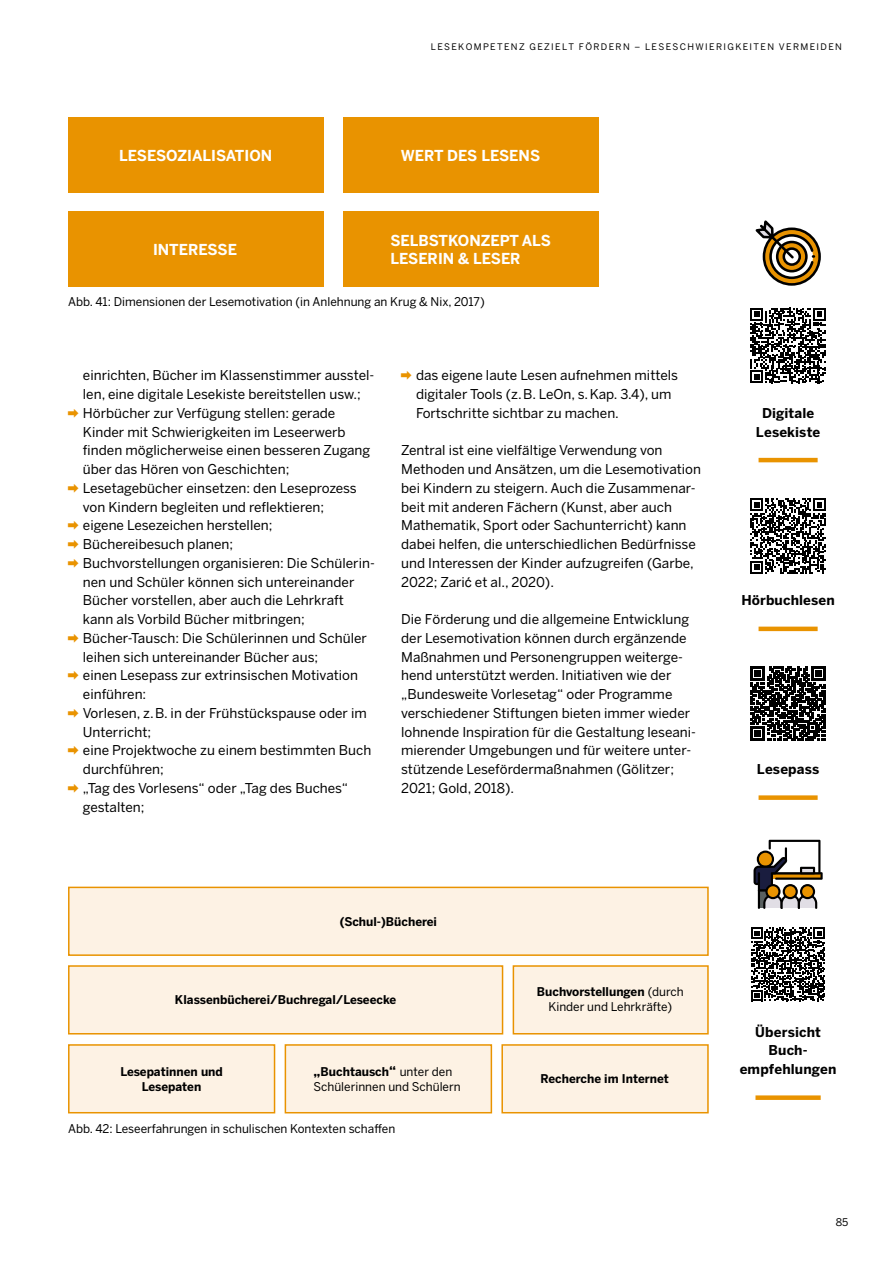
<style>
.page{position:relative;width:893px;height:1263px;background:#fff}
.page>*{position:absolute;margin:0;border:0;box-sizing:border-box;transform-origin:0 0}
.t1{font:700 15px/18px "Benton Sans";color:#fff}
.t2{font:13.5px/18.8px "Benton Sans";color:#000}
.t3{font:700 13.5px/18.8px "Benton Sans";letter-spacing:.01em;color:#000;text-align:center}
.t4{font:12px/15px "Benton Sans";color:#000;text-align:center}
.t5{font:700 12px/15px "Benton Sans";color:#000;text-align:center}
.t6{font:10.5px "Benton Sans";color:#000}
.t7{font:9px "Benton Sans";letter-spacing:.15em;color:#000}
.s1{font-family:"Apple SD Gothic Neo";font-weight:700;font-size:12px;color:#e99300}
.s2{font-family:"Arial"}
.s3{font-weight:700}
.s4{font-weight:700;font-size:13.5px}
</style>
<div class="page">
<div style="left:755px;top:1095px;width:66px;height:5px;background:#e99300"></div>
<div style="left:758px;top:795px;width:60px;height:5px;background:#e99300"></div>
<hr style="left:758px;top:627px;width:60px;height:4px;background:#e99300">
<hr style="left:758px;top:458px;width:60px;height:4px;background:#e99300">
<div style="left:68px;top:887px;width:641px;height:69px;background:#fdf2e4;border:2px solid #e99300"></div>
<div style="left:68px;top:965px;width:435px;height:69px;background:#fdf2e4;border:2px solid #e99300"></div>
<div style="left:513px;top:965px;width:196px;height:69px;background:#fdf2e4;border:2px solid #e99300"></div>
<div style="left:68px;top:1044px;width:207px;height:69px;background:#fdf2e4;border:2px solid #e99300"></div>
<div style="left:285px;top:1044px;width:207px;height:69px;background:#fdf2e4;border:2px solid #e99300"></div>
<div style="left:501px;top:1044px;width:208px;height:69px;background:#fdf2e4;border:2px solid #e99300"></div>
<div style="left:68px;top:118px;width:256px;height:75px;background:#e99300"></div>
<div style="left:343px;top:118px;width:255px;height:75px;background:#e99300"></div>
<div style="left:343px;top:212px;width:255px;height:75px;background:#e99300"></div>
<div style="left:68px;top:212px;width:256px;height:75px;background:#e99300"></div>
<svg style="left:750px;top:308px;width:76px;height:75px"></svg>
<svg style="left:764px;top:229px;width:56px;height:55px"></svg>
<div style="left:763px;top:227px;width:58px;height:59px;border:3px solid #000;border-radius:50%"></div>
<svg style="left:756px;top:220px;width:59px;height:60px"></svg>
<svg style="left:750px;top:498px;width:76px;height:76px"></svg>
<svg style="left:751px;top:666px;width:74px;height:75px"></svg>
<svg style="left:751px;top:927px;width:74px;height:74px"></svg>
<svg style="left:753px;top:840px;width:70px;height:69px"></svg>
<p class="t7" style="left:431px;top:41px;width:413px">LESEKOMPETENZ GEZIELT FÖRDERN – LESESCHWIERIGKEITEN VERMEIDEN</p>
<p class="t1" style="left:119px;top:147px;width:154px">LESESOZIALISATION</p>
<p class="t1" style="left:401px;top:147px;width:141px">WERT DES LESENS</p>
<p class="t1" style="left:153px;top:241px;width:86px">INTERESSE</p>
<p class="t1" style="left:390px;top:231px;width:162px">SELBSTKONZEPT ALS<br>LESERIN &amp; LESER</p>
<p class="t4" style="left:68px;top:294px;width:418px">Abb. 41: Dimensionen der Lesemotivation (in Anlehnung an Krug &amp; Nix, 2017)</p>
<p class="t2" style="left:83px;top:366px;width:293px">einrichten, Bücher im Klassenstimmer ausstel&shy;len, eine digitale Lesekiste bereitstellen usw.;</p>
<p class="t2" style="left:83px;top:403px;width:289px;text-indent:-15px"><span class="s1">➡</span> Hörbücher zur Verfügung stellen: gerade Kinder mit Schwierigkeiten im Leseerwerb fnden möglicherweise einen besseren Zugang über das Hören von Geschichten;</p>
<p class="t2" style="left:83px;top:478px;width:275px;text-indent:-15px"><span class="s1">➡</span> Lesetagebücher einsetzen: den Leseprozess von Kindern begleiten und reflektieren;</p>
<p class="t2" style="left:68px;top:516px;width:206px"><span class="s1">➡</span> eigene Lesezeichen herstellen;</p>
<p class="t2" style="left:68px;top:535px;width:167px"><span class="s1">➡</span> Büchereibesuch planen;</p>
<p class="t2" style="left:83px;top:553px;width:293px;text-indent:-15px"><span class="s1">➡</span> Buchvorstellungen organisieren: Die Schülerin&shy;nen und Schüler können sich untereinander Bücher vorstellen, aber auch die Lehrkraft kann als Vorbild Bücher mitbringen;</p>
<p class="t2" style="left:83px;top:628px;width:285px;text-indent:-15px"><span class="s1">➡</span> Bücher-Tausch: Die Schülerinnen und Schüler leihen sich untereinander Bücher aus;</p>
<p class="t2" style="left:83px;top:666px;width:277px;text-indent:-15px"><span class="s1">➡</span> einen Lesepass zur extrinsischen Motivation einführen:</p>
<p class="t2" style="left:83px;top:703px;width:285px;text-indent:-15px"><span class="s1">➡</span> Vorlesen, z.B. in der Frühstückspause oder im<br>Unterricht;</p>
<p class="t2" style="left:83px;top:741px;width:290px;text-indent:-15px"><span class="s1">➡</span> eine Projektwoche zu einem bestimmten Buch durchführen;</p>
<p class="t2" style="left:83px;top:778px;width:267px;text-indent:-15px"><span class="s1">➡</span> „Tag des Vorlesens“ oder „Tag des Buches“ gestalten;</p>
<p class="t2" style="left:416px;top:366px;width:264px;text-indent:-15px"><span class="s1">➡</span> das eigene laute Lesen aufnehmen mittels digitaler Tools (z.B. LeOn, s. Kap. 3.4), um<br>Fortschritte sichtbar zu machen.</p>
<p class="t2" style="left:401px;top:441px;width:301px">Zentral ist eine vielfältige Verwendung von Methoden und Ansätzen, um die Lesemotivation bei Kindern zu steigern. Auch die Zusammenar&shy;beit mit anderen Fächern (Kunst, aber auch Mathematik, Sport oder Sachunterricht) kann dabei helfen, die unterschiedlichen Bedürfnisse und Interessen der Kinder aufzugreifen (Garbe, 2022; Zari<span class="s2">ć</span> et al., 2020).</p>
<p class="t2" style="left:401px;top:610px;width:296px">Die Förderung und die allgemeine Entwicklung der Lesemotivation können durch ergänzende Maßnahmen und Personengruppen weiterge&shy;hend unterstützt werden. Initiativen wie der „Bundesweite Vorlesetag“ oder Programme verschiedener Stiftungen bieten immer wieder lohnende Inspiration für die Gestaltung leseani&shy;mierender Umgebungen und für weitere unter&shy;stützende Lesefördermaßnahmen (Gölitzer; 2021; Gold, 2018).</p>
<p class="t3" style="left:756px;top:404px;width:66px">Digitale<br>Lesekiste</p>
<p class="t3" style="left:741px;top:591px;width:95px">Hörbuchlesen</p>
<p class="t3" style="left:757px;top:760px;width:64px">Lesepass</p>
<p class="t5" style="left:340px;top:914px;width:99px">(Schul-)Bücherei</p>
<p class="t5" style="left:175px;top:993px;width:223px">Klassenbücherei/Buchregal/Leseecke</p>
<p class="t4" style="left:537px;top:984px;width:148px"><span class="s3">Buchvorstellungen</span> (durch<br>Kinder und Lehrkräfte)</p>
<p class="t5" style="left:120px;top:1064px;width:104px">Lesepatinnen und<br>Lesepaten</p>
<p class="t4" style="left:314px;top:1064px;width:149px;text-align:left"><span class="s4">„</span><span class="s3">Buchtausch</span><span class="s4">“</span> unter den<br>Schülerinnen und Schülern</p>
<p class="t5" style="left:540px;top:1072px;width:130px">Recherche im Internet</p>
<p class="t4" style="left:68px;top:1121px;width:329px">Abb. 42: Leseerfahrungen in schulischen Kontexten schafen</p>
<p class="t3" style="left:740px;top:1022px;width:98px">Übersicht<br>Buch&shy;empfehlungen</p>
<p class="t6" style="left:836px;top:1216px;width:14px">85</p>
</div>
